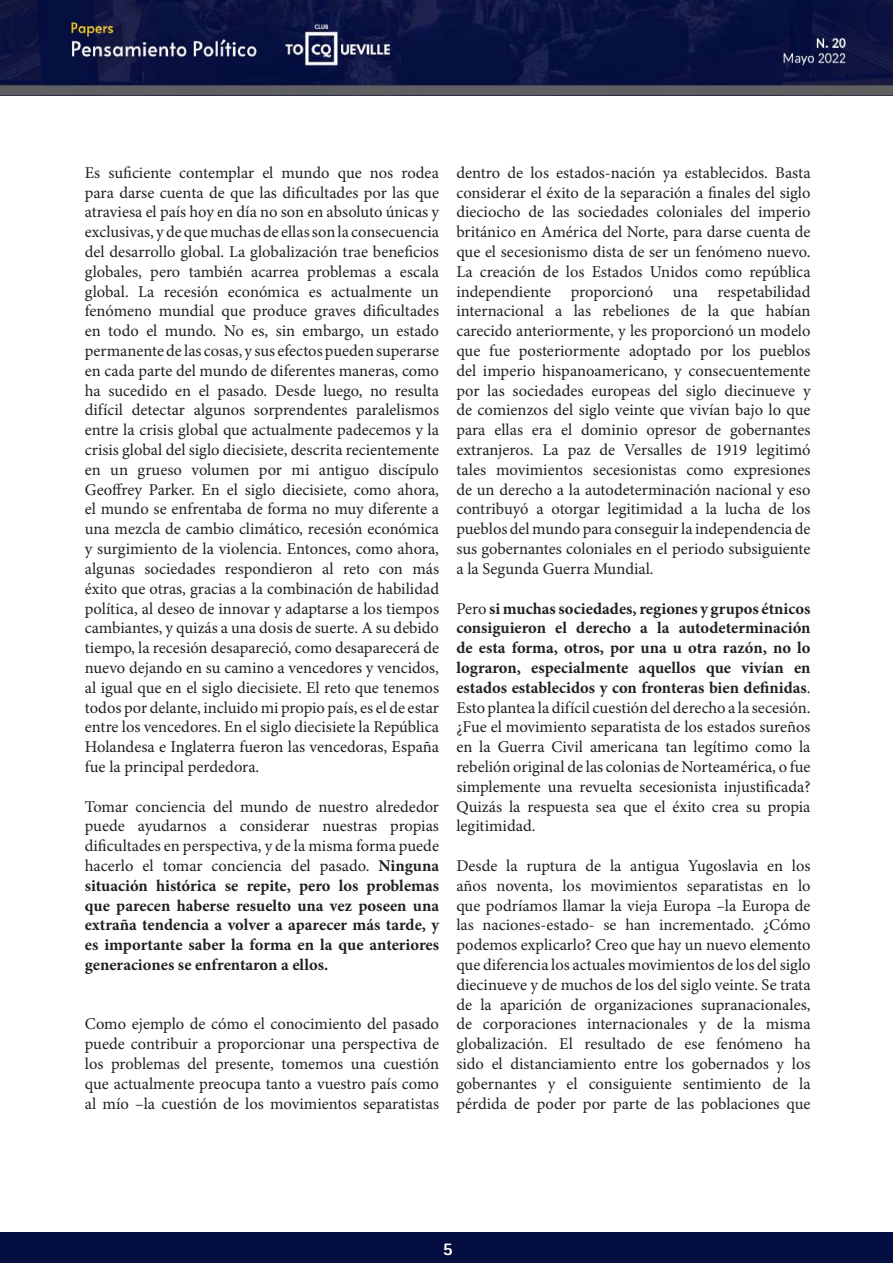
<style>
.page{position:relative;width:893px;height:1263px;background:#fff}
.page>*{position:absolute;margin:0;border:0;box-sizing:border-box;transform-origin:0 0}
.t1{font:800 18px "AT Rotis Sans Serif";color:#fff}
.t2{font:16.5px/19.8px "Minion Pro";color:#231f20;text-align:justify}
.t3{font:700 16.5px/19.8px "Minion Pro";color:#231f20;text-align:justify}
.s1{font-weight:400}
.s2{font-weight:700}
</style>
<div class="page">
<img style="left:0;top:0;width:893px;height:95px">
<div style="left:0;top:1232px;width:893px;height:31px;background:#050e40"></div>
<p class="t2" style="left:85px;top:163px;width:356px">Es suficiente contemplar el mundo que nos rodea para darse cuenta de que las dificultades por las que atraviesa el país hoy en día no son en absoluto únicas y exclusivas, y de que muchas de ellas son la consecuencia del desarrollo global. La globalización trae beneficios globales, pero también acarrea problemas a escala global. La recesión económica es actualmente un fenómeno mundial que produce graves dificultades en todo el mundo. No es, sin embargo, un estado permanente de las cosas, y sus efectos pueden superarse en cada parte del mundo de diferentes maneras, como ha sucedido en el pasado. Desde luego, no resulta difícil detectar algunos sorprendentes paralelismos entre la crisis global que actualmente padecemos y la crisis global del siglo diecisiete, descrita recientemente en un grueso volumen por mi antiguo discípulo Geoffrey Parker. En el siglo diecisiete, como ahora, el mundo se enfrentaba de forma no muy diferente a una mezcla de cambio climático, recesión económica y surgimiento de la violencia. Entonces, como ahora, algunas sociedades respondieron al reto con más éxito que otras, gracias a la combinación de habilidad política, al deseo de innovar y adaptarse a los tiempos cambiantes, y quizás a una dosis de suerte. A su debido tiempo, la recesión desapareció, como desaparecerá de nuevo dejando en su camino a vencedores y vencidos, al igual que en el siglo diecisiete. El reto que tenemos todos por delante, incluido mi propio país, es el de estar entre los vencedores. En el siglo diecisiete la República Holandesa e Inglaterra fueron las vencedoras, España fue la principal perdedora.</p>
<p class="t3" style="left:85px;top:796px;width:356px"><span class="s1">Tomar conciencia del mundo de nuestro alrededor puede ayudarnos a considerar nuestras propias dificultades en perspectiva, y de la misma forma puede hacerlo el tomar conciencia del pasado.</span> Ninguna situación histórica se repite, pero los problemas que parecen haberse resuelto una vez poseen una extraña tendencia a volver a aparecer más tarde, y es importante saber la forma en la que anteriores generaciones se enfrentaron a ellos.</p>
<p class="t2" style="left:85px;top:1014px;width:356px">Como ejemplo de cómo el conocimiento del pasado puede contribuir a proporcionar una perspectiva de los problemas del presente, tomemos una cuestión que actualmente preocupa tanto a vuestro país como al mío –la cuestión de los movimientos separatistas</p>
<p class="t2" style="left:456px;top:163px;width:356px">dentro de los estados-nación ya establecidos. Basta considerar el éxito de la separación a finales del siglo dieciocho de las sociedades coloniales del imperio británico en América del Norte, para darse cuenta de que el secesionismo dista de ser un fenómeno nuevo.<br>La creación de los Estados Unidos como república independiente proporcionó una respetabilidad internacional a las rebeliones de la que habían carecido anteriormente, y les proporcionó un modelo que fue posteriormente adoptado por los pueblos del imperio hispanoamericano, y consecuentemente por las sociedades europeas del siglo diecinueve y de comienzos del siglo veinte que vivían bajo lo que para ellas era el dominio opresor de gobernantes extranjeros. La paz de Versalles de 1919 legitimó tales movimientos secesionistas como expresiones de un derecho a la autodeterminación nacional y eso contribuyó a otorgar legitimidad a la lucha de los pueblos del mundo para conseguir la independencia de sus gobernantes coloniales en el periodo subsiguiente a la Segunda Guerra Mundial.</p>
<p class="t2" style="left:456px;top:598px;width:356px">Pero <span class="s2">si muchas sociedades, regiones y grupos étnicos consiguieron el derecho a la autodeterminación de esta forma, otros, por una u otra razón, no lo lograron, especialmente aquellos que vivían en estados establecidos y con fronteras bien definidas</span>.<br>Esto plantea la difícil cuestión del derecho a la secesión. ¿Fue el movimiento separatista de los estados sureños en la Guerra Civil americana tan legítimo como la rebelión original de las colonias de Norteamérica, o fue simplemente una revuelta secesionista injustificada?<br>Quizás la respuesta sea que el éxito crea su propia legitimidad.</p>
<p class="t2" style="left:456px;top:856px;width:356px">Desde la ruptura de la antigua Yugoslavia en los años noventa, los movimientos separatistas en lo que podríamos llamar la vieja Europa –la Europa de las naciones-estado- se han incrementado. ¿Cómo podemos explicarlo? Creo que hay un nuevo elemento que diferencia los actuales movimientos de los del siglo diecinueve y de muchos de los del siglo veinte. Se trata de la aparición de organizaciones supranacionales, de corporaciones internacionales y de la misma globalización. El resultado de ese fenómeno ha sido el distanciamiento entre los gobernados y los gobernantes y el consiguiente sentimiento de la pérdida de poder por parte de las poblaciones que</p>
<p class="t1" style="left:443px;top:1237px;width:12px">5</p>
</div>
